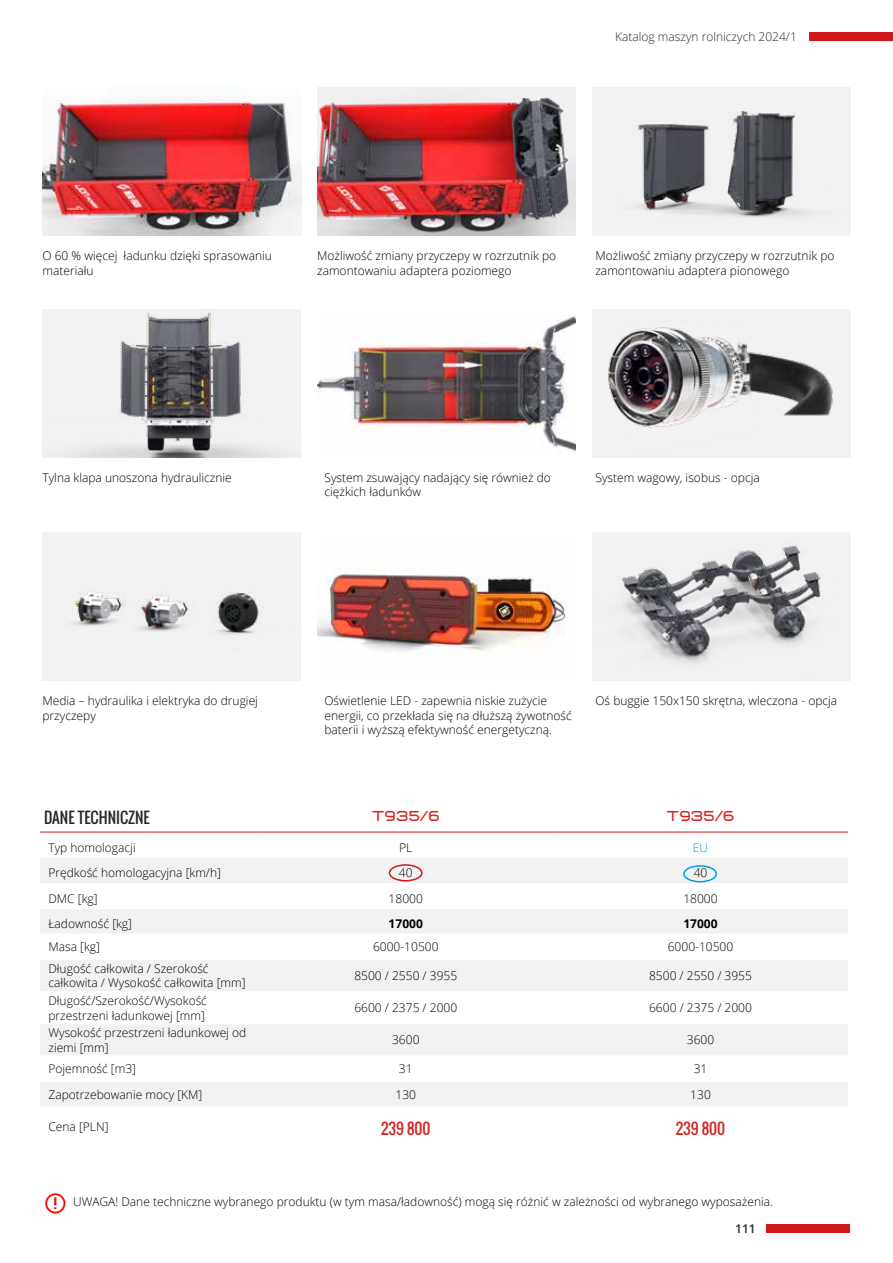
<style>
.page{position:relative;width:893px;height:1263px;background:#fff}
.page>*{position:absolute;margin:0;border:0;box-sizing:border-box;transform-origin:0 0}
.t1{font:22.65px "Bitsumishi Pro";color:#e30613}
.t2{font:19.5px "Bitsumishi Pro";letter-spacing:.03em;color:#d32727}
.t3{font:15px "Oswald";color:#28282c}
.t4{font:15px "Oswald";color:#d32727}
.t5{font:300 12px/14.4px "Open Sans";color:#000}
.t6{font:300 12px "Open Sans";color:#28282c}
.t7{font:700 12px "Open Sans";color:#000}
.t8{font:600 12px "Open Sans";color:#28282c}
.t9{font:300 12px "Open Sans";color:#009fe3}
</style>
<div class="page">
<div style="left:766px;top:1224px;width:84px;height:9px;background:#d0181d"></div>
<div style="left:809px;top:32px;width:84px;height:9px;background:#d0181d"></div>
<svg style="left:45px;top:1193px;width:20px;height:20px"></svg>
<svg style="left:40px;top:858px;width:808px;height:248px;fill:#f2f2f2"></svg>
<hr style="left:40px;top:908px;width:109px;height:1px;background:#fff">
<hr style="left:149px;top:908px;width:109px;height:1px;background:#fff">
<hr style="left:258px;top:908px;width:295px;height:1px;background:#fff">
<hr style="left:553px;top:908px;width:295px;height:1px;background:#fff">
<hr style="left:40px;top:934px;width:109px;height:1px;background:#fff">
<hr style="left:149px;top:934px;width:109px;height:1px;background:#fff">
<hr style="left:258px;top:934px;width:295px;height:1px;background:#fff">
<hr style="left:553px;top:934px;width:295px;height:1px;background:#fff">
<hr style="left:40px;top:959px;width:109px;height:1px;background:#fff">
<hr style="left:149px;top:959px;width:109px;height:1px;background:#fff">
<hr style="left:258px;top:959px;width:295px;height:1px;background:#fff">
<hr style="left:553px;top:959px;width:295px;height:1px;background:#fff">
<hr style="left:40px;top:991px;width:109px;height:1px;background:#fff">
<hr style="left:149px;top:991px;width:109px;height:1px;background:#fff">
<hr style="left:258px;top:991px;width:295px;height:1px;background:#fff">
<hr style="left:553px;top:991px;width:295px;height:1px;background:#fff">
<hr style="left:40px;top:1023px;width:109px;height:1px;background:#fff">
<hr style="left:149px;top:1023px;width:109px;height:1px;background:#fff">
<hr style="left:258px;top:1023px;width:295px;height:1px;background:#fff">
<hr style="left:553px;top:1023px;width:295px;height:1px;background:#fff">
<hr style="left:40px;top:1055px;width:109px;height:1px;background:#fff">
<hr style="left:149px;top:1055px;width:109px;height:1px;background:#fff">
<hr style="left:258px;top:1055px;width:295px;height:1px;background:#fff">
<hr style="left:553px;top:1055px;width:295px;height:1px;background:#fff">
<hr style="left:40px;top:1081px;width:109px;height:1px;background:#fff">
<hr style="left:149px;top:1081px;width:109px;height:1px;background:#fff">
<hr style="left:258px;top:1081px;width:295px;height:1px;background:#fff">
<hr style="left:553px;top:1081px;width:295px;height:1px;background:#fff">
<hr style="left:553px;top:832px;width:295px;height:1px;background:#cd1719">
<hr style="left:40px;top:832px;width:109px;height:1px;background:#cd1719">
<hr style="left:149px;top:832px;width:109px;height:1px;background:#cd1719">
<hr style="left:258px;top:832px;width:295px;height:1px;background:#cd1719">
<img style="left:43px;top:96px;width:258px;height:140px">
<img style="left:43px;top:309px;width:258px;height:148px">
<img style="left:43px;top:532px;width:258px;height:149px">
<img style="left:317px;top:316px;width:259px;height:136px">
<img style="left:592px;top:87px;width:258px;height:149px">
<img style="left:592px;top:309px;width:258px;height:148px">
<img style="left:317px;top:87px;width:259px;height:149px">
<img style="left:317px;top:568px;width:250px;height:85px">
<img style="left:592px;top:532px;width:258px;height:149px">
<div style="left:389px;top:864px;width:34px;height:17px;border:2px solid #cd1719;border-radius:50%"></div>
<div style="left:683px;top:865px;width:34px;height:17px;border:2px solid #009fe3;border-radius:50%"></div>
<p class="t6" style="left:615px;top:28px;width:183px">Katalog maszyn rolniczych 2024/1</p>
<p class="t5" style="left:43px;top:248px;width:231px">O 60 % więcej ładunku dzięki sprasowaniu materiału</p>
<p class="t5" style="left:317px;top:248px;width:241px">Możliwość zmiany przyczepy w rozrzutnik po zamontowaniu adaptera poziomego</p>
<p class="t5" style="left:595px;top:248px;width:241px">Możliwość zmiany przyczepy w rozrzutnik po zamontowaniu adaptera pionowego</p>
<p class="t5" style="left:43px;top:470px;width:191px">Tylna klapa unoszona hydraulicznie</p>
<p class="t5" style="left:324px;top:470px;width:228px">System zsuwający nadający się również do ciężkich ładunków</p>
<p class="t5" style="left:595px;top:470px;width:166px">System wagowy, isobus - opcja</p>
<p class="t5" style="left:43px;top:694px;width:217px">Media – hydraulika i elektryka do drugiej przyczepy</p>
<p class="t5" style="left:324px;top:694px;width:249px">Oświetlenie LED - zapewnia niskie zużycie energii, co przekłada się na dłuższą żywotność baterii i wyższą efektywność energetyczną.</p>
<p class="t5" style="left:595px;top:694px;width:243px">Oś buggie 150x150 skrętna, wleczona - opcja</p>
<p class="t3" style="left:44px;top:806px;width:107px">DANE TECHNICZNE</p>
<h2 class="t2" style="left:372px;top:808px;width:69px">T935/6</h2>
<h2 class="t2" style="left:667px;top:808px;width:69px">T935/6</h2>
<p class="t5" style="left:48px;top:840px;width:89px">Typ homologacji</p>
<p class="t5" style="left:399px;top:840px;width:15px">PL</p>
<p class="t9" style="left:693px;top:839px;width:17px">EU</p>
<p class="t5" style="left:48px;top:865px;width:174px">Prędkość homologacyjna [km/h]</p>
<p class="t5" style="left:399px;top:865px;width:15px">40</p>
<p class="t5" style="left:694px;top:865px;width:15px">40</p>
<p class="t5" style="left:48px;top:891px;width:51px">DMC [kg]</p>
<p class="t5" style="left:389px;top:891px;width:36px">18000</p>
<p class="t5" style="left:683px;top:891px;width:36px">18000</p>
<p class="t5" style="left:48px;top:916px;width:85px">Ładowność [kg]</p>
<p class="t7" style="left:389px;top:915px;width:36px">17000</p>
<p class="t7" style="left:683px;top:915px;width:36px">17000</p>
<p class="t5" style="left:48px;top:939px;width:53px">Masa [kg]</p>
<p class="t5" style="left:373px;top:939px;width:67px">6000-10500</p>
<p class="t5" style="left:668px;top:939px;width:67px">6000-10500</p>
<p class="t5" style="left:48px;top:961px;width:199px">Długość całkowita / Szerokość całkowita / Wysokość całkowita [mm]</p>
<p class="t5" style="left:354px;top:968px;width:104px">8500 / 2550 / 3955</p>
<p class="t5" style="left:649px;top:968px;width:104px">8500 / 2550 / 3955</p>
<p class="t5" style="left:48px;top:993px;width:160px">Długość/Szerokość/Wysokość przestrzeni ładunkowej [mm]</p>
<p class="t5" style="left:354px;top:1000px;width:104px">6600 / 2375 / 2000</p>
<p class="t5" style="left:649px;top:1000px;width:104px">6600 / 2375 / 2000</p>
<p class="t5" style="left:48px;top:1025px;width:199px">Wysokość przestrzeni ładunkowej od ziemi [mm]</p>
<p class="t5" style="left:392px;top:1032px;width:29px">3600</p>
<p class="t5" style="left:687px;top:1032px;width:29px">3600</p>
<p class="t5" style="left:48px;top:1061px;width:89px">Pojemność [m3]</p>
<p class="t5" style="left:399px;top:1061px;width:15px">31</p>
<p class="t5" style="left:694px;top:1061px;width:15px">31</p>
<p class="t5" style="left:48px;top:1087px;width:155px">Zapotrzebowanie mocy [KM]</p>
<p class="t5" style="left:396px;top:1087px;width:22px">130</p>
<p class="t5" style="left:690px;top:1087px;width:22px">130</p>
<p class="t5" style="left:48px;top:1119px;width:62px">Cena [PLN]</p>
<p class="t4" style="left:381px;top:1117px;width:51px">239 800</p>
<p class="t4" style="left:676px;top:1117px;width:51px">239 800</p>
<h1 class="t1" style="left:53px;top:1194px;width:5px">!</h1>
<p class="t5" style="left:73px;top:1194px;width:701px">UWAGA! Dane techniczne wybranego produktu (w tym masa/ładowność) mogą się różnić w zależności od wybranego wyposażenia.</p>
<p class="t8" style="left:735px;top:1221px;width:22px">111</p>
</div>
